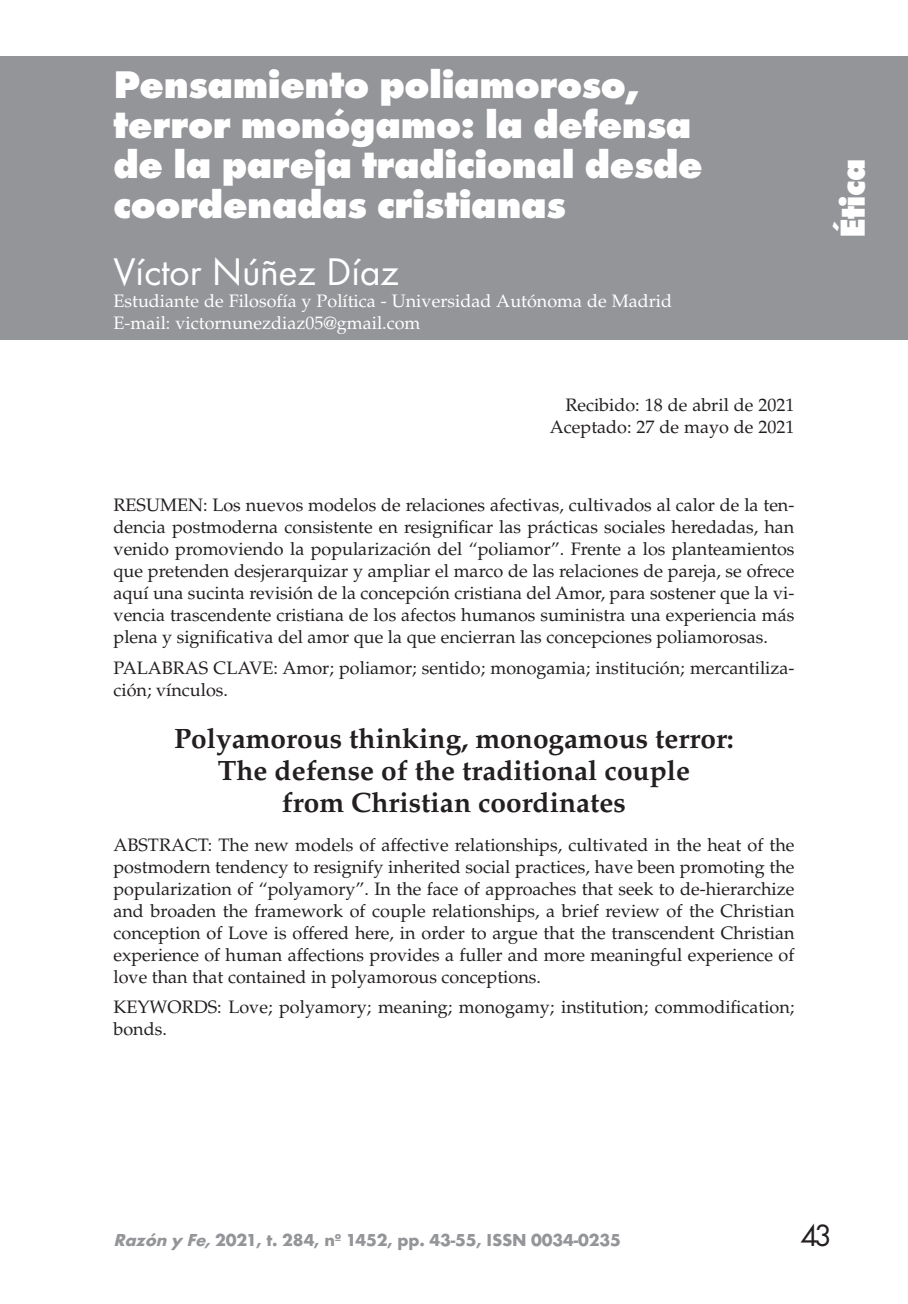
<style>
.page{position:relative;width:908px;height:1304px;background:#fff}
.page>*{position:absolute;margin:0;border:0;box-sizing:border-box;transform-origin:0 0}
.t1{font:800 40px/40px "Futura T";letter-spacing:-.01em;color:#fff}
.t2{font:40px "Futura T";letter-spacing:-.01em;color:#fff}
.t3{font:800 36px "Futura T";letter-spacing:-.01em;color:#fff}
.t4{font:32px "Futura T";color:#231f20}
.t5{font:700 28px/32px "Palatino";color:#231f20;text-align:center}
.t6{font:18px/22px "Palatino";color:#231f20;text-align:justify}
.t7{font:18px/22px "Palatino";color:#fff}
.t8{font:700 18px "Futura T";letter-spacing:-.01em;color:#939598}
.s1{font-style:italic}
</style>
<div class="page">
<div style="left:0;top:57px;width:907px;height:283px;background:#939598"></div>
<h1 class="t1" style="left:113px;top:64px;width:590px">Pensamiento poliamoroso, terror monógamo: la defensa de la pareja tradicional desde coordenadas cristianas</h1>
<h1 class="t2" style="left:113px;top:248px;width:287px">Víctor Núñez Díaz</h1>
<p class="t7" style="left:113px;top:290px;width:560px">Estudiante de Filosofía y Política - Universidad Autónoma de Madrid<br>E-mail: victornunezdiaz05@gmail.com</p>
<p class="t6" style="left:549px;top:394px;width:246px;text-align:right">Recibido: 18 de abril de 2021<br>Aceptado: 27 de mayo de 2021</p>
<p class="t6" style="left:113px;top:495px;width:682px">RESUMEN: Los nuevos modelos de relaciones afectivas, cultivados al calor de la ten&shy;dencia postmoderna consistente en resignificar las prácticas sociales heredadas, han venido promoviendo la popularización del “poliamor”. Frente a los planteamientos que pretenden desjerarquizar y ampliar el marco de las relaciones de pareja, se ofrece aquí una sucinta revisión de la concepción cristiana del Amor, para sostener que la vi&shy;vencia trascendente cristiana de los afectos humanos suministra una experiencia más plena y significativa del amor que la que encierran las concepciones poliamorosas.</p>
<p class="t6" style="left:113px;top:657px;width:682px">PALABRAS CLAVE: Amor; poliamor; sentido; monogamia; institución; mercantiliza&shy;ción; vínculos.</p>
<h3 class="t5" style="left:174px;top:723px;width:561px">Polyamorous thinking, monogamous terror:<br>The defense of the traditional couple<br>from Christian coordinates</h3>
<p class="t6" style="left:113px;top:834px;width:682px">ABSTRACT: The new models of affective relationships, cultivated in the heat of the postmodern tendency to resignify inherited social practices, have been promoting the popularization of “polyamory”. In the face of approaches that seek to de-hierarchize and broaden the framework of couple relationships, a brief review of the Christian conception of Love is offered here, in order to argue that the transcendent Christian experience of human affections provides a fuller and more meaningful experience of love than that contained in polyamorous conceptions.</p>
<p class="t6" style="left:113px;top:996px;width:682px">KEYWORDS: Love; polyamory; meaning; monogamy; institution; commodification; bonds.</p>
<h2 class="t3" style="left:830px;top:238px;width:82px;rotate:-90deg">Ética</h2>
<p class="t8" style="left:113px;top:1230px;width:508px"><span class="s1">Razón y Fe,</span>2021, t. 284, nº 1452, pp. 43-55, ISSN 0034-0235</p>
<h3 class="t4" style="left:799px;top:1217px;width:34px">43</h3>
</div>
